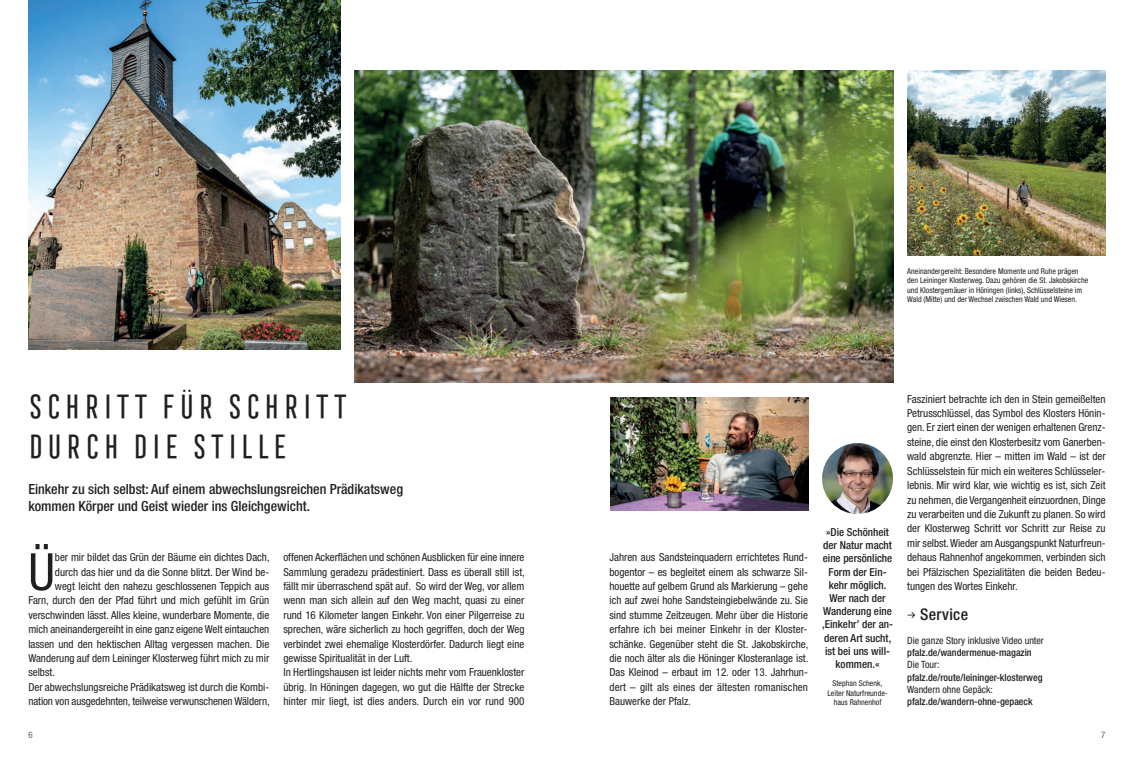
<style>
.page{position:relative;width:1134px;height:766px;background:#fff}
.page>*{position:absolute;margin:0;border:0;box-sizing:border-box;transform-origin:0 0}
.t1{font:condensed 51.3px "Helvetica Neue LT Pro";color:#231f20}
.t2{font:33px/39.6px "Frontage Condensed";color:#231f20}
.t3{font:500 condensed 16px "Helvetica Neue LT Pro";letter-spacing:.02em;color:#231f20}
.t4{font:500 condensed 14px/16.8px "Helvetica Neue LT Pro";color:#231f20}
.t5{font:condensed 11px/14.4px "Helvetica Neue LT Pro";color:#231f20;text-align:justify}
.t6{font:500 condensed 11px/13.2px "Helvetica Neue LT Pro";color:#231f20;text-align:center}
.t7{font:500 condensed 10px "Helvetica Neue LT Pro";color:#231f20}
.t8{font:condensed 10px "Helvetica Neue LT Pro";color:#231f20}
.t9{font:condensed 9px "Helvetica Neue LT Pro";color:#636366}
.t10{font:condensed 8px/9.6px "Helvetica Neue LT Pro";color:#231f20}
.s1{font-family:"Apercu";font-weight:300;font-stretch:normal;font-size:14px}
</style>
<div class="page">
<img style="left:907px;top:71px;width:199px;height:184px">
<img style="left:610px;top:397px;width:198px;height:113px">
<img style="left:354px;top:71px;width:539px;height:312px">
<img style="left:28px;top:0;width:312px;height:349px">
<svg style="left:822px;top:443px;width:71px;height:70px"></svg>
<img style="left:823px;top:443px;width:69px;height:70px;border-radius:50%">
<p class="t10" style="left:907px;top:266px;width:183px">Aneinandergereiht: Besondere Momente und Ruhe prägen den Leininger Klosterweg. Dazu gehören die St. Jakobskirche und Klostergemäuer in Höningen (links), Schlüsselsteine im Wald (Mitte) und der Wechsel zwischen Wald und Wiesen.</p>
<h2 class="t2" style="left:25px;top:387px;width:324px">SCHRITT FÜR SCHRITT<br>DURCH DIE STILLE</h2>
<p class="t4" style="left:28px;top:481px;width:376px">Einkehr zu sich selbst: Auf einem abwechslungsreichen Prädikatsweg kommen Körper und Geist wieder ins Gleichgewicht.</p>
<h1 class="t1" style="left:28px;top:544px;width:28px">Ü</h1>
<p class="t5" style="left:55px;top:550px;width:216px">ber mir bildet das Grün der Bäume ein dichtes Dach,</p>
<p class="t5" style="left:283px;top:550px;width:243px;text-align:left">offenen Ackerflächen und schönen Ausblicken für eine innere Sammlung geradezu prädestiniert. Dass es überall still ist, fällt mir überraschend spät auf. So wird der Weg, vor allem wenn man sich allein auf den Weg macht, quasi zu einer rund 16 Kilometer langen Einkehr. Von einer Pilgerreise zu sprechen, wäre sicherlich zu hoch gegriffen, doch der Weg verbindet zwei ehemalige Klosterdörfer. Dadurch liegt eine gewisse Spiritualität in der Luft.<br>In Hertlingshausen ist leider nichts mehr vom Frauenkloster übrig. In Höningen dagegen, wo gut die Hälfte der Strecke hinter mir liegt, ist dies anders. Durch ein vor rund 900</p>
<p class="t5" style="left:609px;top:550px;width:200px">Jahren aus Sandsteinquadern errichtetes Rund&shy;bogentor – es begleitet einem als schwarze Sil&shy;houette auf gelbem Grund als Markierung – gehe ich auf zwei hohe Sandsteingiebelwände zu. Sie sind stumme Zeitzeugen. Mehr über die Historie erfahre ich bei meiner Einkehr in der Kloster&shy;schänke. Gegenüber steht die St. Jakobskirche, die noch älter als die Höninger Klosteranlage ist.<br>Das Kleinod – erbaut im 12. oder 13. Jahrhun&shy;dert – gilt als eines der ältesten romanischen Bauwerke der Pfalz.</p>
<p class="t5" style="left:55px;top:564px;width:216px">durch das hier und da die Sonne blitzt. Der Wind be-</p>
<p class="t5" style="left:55px;top:578px;width:216px">wegt leicht den nahezu geschlossenen Teppich aus</p>
<p class="t5" style="left:28px;top:593px;width:242px">Farn, durch den der Pfad führt und mich gefühlt im Grün</p>
<p class="t5" style="left:28px;top:607px;width:242px">verschwinden lässt. Alles kleine, wunderbare Momente, die</p>
<p class="t5" style="left:28px;top:622px;width:242px">mich aneinandergereiht in eine ganz eigene Welt eintauchen</p>
<p class="t5" style="left:28px;top:636px;width:242px">lassen und den hektischen Alltag vergessen machen. Die</p>
<p class="t5" style="left:28px;top:650px;width:242px">Wanderung auf dem Leininger Klosterweg führt mich zu mir</p>
<p class="t5" style="left:28px;top:665px;width:28px">selbst.</p>
<p class="t5" style="left:28px;top:679px;width:242px">Der abwechslungsreiche Prädikatsweg ist durch die Kombi-</p>
<p class="t5" style="left:28px;top:694px;width:243px">nation von ausgedehnten, teilweise verwunschenen Wäldern,</p>
<p class="t9" style="left:28px;top:730px;width:6px">6</p>
<p class="t6" style="left:822px;top:526px;width:72px">»Die Schönheit der Natur macht eine persönliche<br>Form der Ein&shy;kehr möglich.<br>Wer nach der<br>Wanderung eine ‚Einkehr’ der an&shy;deren Art sucht, ist bei uns will&shy;kommen.«</p>
<p class="t10" style="left:827px;top:678px;width:62px;text-align:center">Stephan Schenk,<br>Leiter Naturfreunde&shy;haus Rahnenhof</p>
<p class="t5" style="left:907px;top:391px;width:200px">Fasziniert betrachte ich den in Stein gemeißelten Petrusschlüssel, das Symbol des Klosters Hönin&shy;gen. Er ziert einen der wenigen erhaltenen Grenz&shy;steine, die einst den Klosterbesitz vom Ganerben&shy;wald abgrenzte. Hier – mitten im Wald – ist der Schlüsselstein für mich ein weiteres Schlüsseler&shy;lebnis. Mir wird klar, wie wichtig es ist, sich Zeit zu nehmen, die Vergangenheit einzuordnen, Dinge zu verarbeiten und die Zukunft zu planen. So wird der Klosterweg Schritt vor Schritt zur Reise zu mir selbst. Wieder am Ausgangspunkt Naturfreun&shy;dehaus Rahnenhof angekommen, verbinden sich bei Pfälzischen Spezialitäten die beiden Bedeu&shy;tungen des Wortes Einkehr.</p>
<h3 class="t3" style="left:907px;top:608px;width:62px"><span class="s1">→</span> Service</h3>
<p class="t8" style="left:907px;top:634px;width:138px">Die ganze Story inklusive Video unter</p>
<p class="t7" style="left:907px;top:648px;width:126px">pfalz.de/wandermenue-magazin</p>
<p class="t8" style="left:907px;top:658px;width:34px">Die Tour:</p>
<p class="t7" style="left:907px;top:673px;width:137px">pfalz.de/route/leininger-klosterweg</p>
<p class="t8" style="left:907px;top:684px;width:87px">Wandern ohne Gepäck:</p>
<p class="t7" style="left:907px;top:697px;width:127px">pfalz.de/wandern-ohne-gepaeck</p>
<p class="t9" style="left:1101px;top:730px;width:6px">7</p>
</div>
